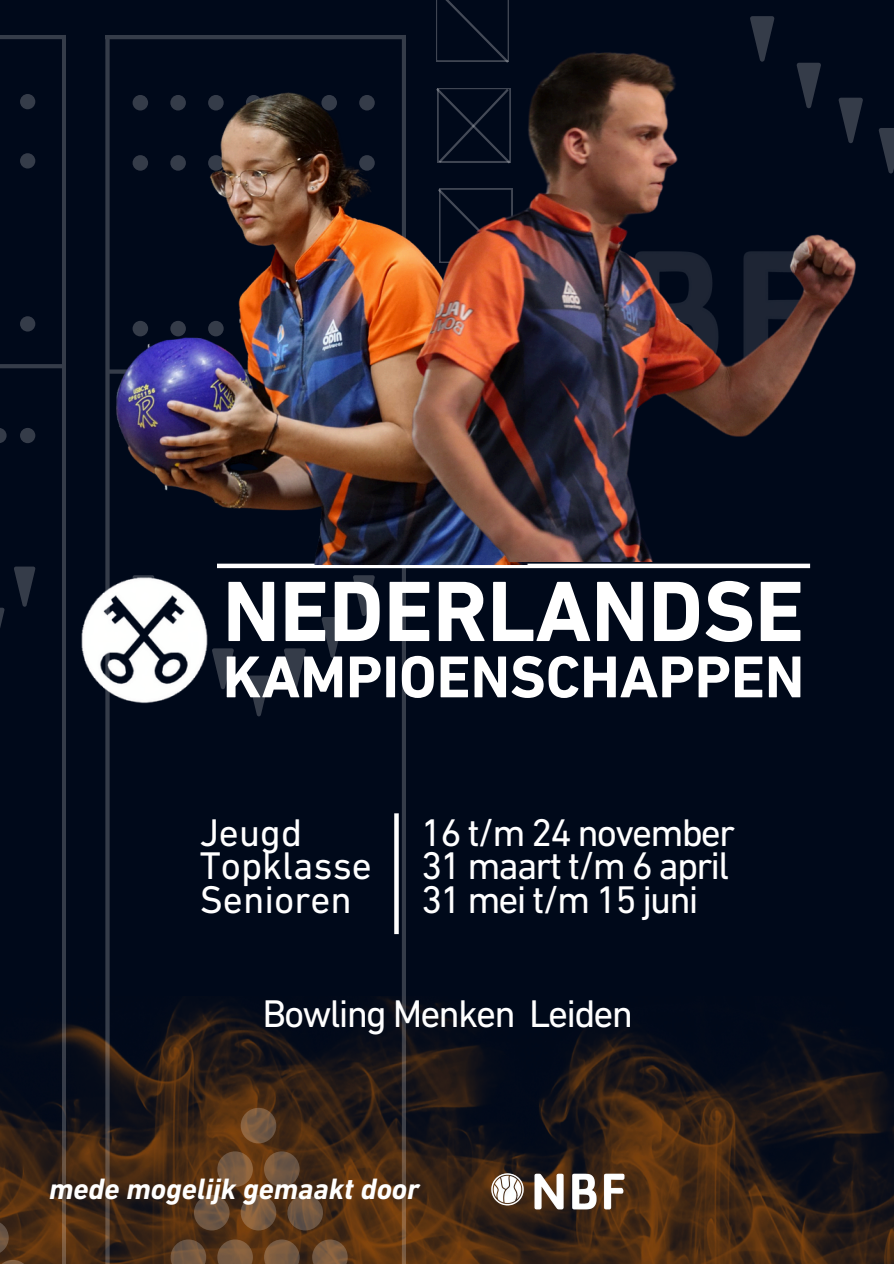
<style>
.page{position:relative;width:894px;height:1264px;background:#fff}
.page>*{position:absolute;margin:0;border:0;box-sizing:border-box;transform-origin:0 0}
.t1{font:700 87px "DIN Next LT Pro";color:#fff}
.t2{font:700 60px "DIN Next LT Pro";color:#fff}
.t3{font:39.15px/33.8px "DIN Next LT Pro";letter-spacing:-.05em;color:#fff}
.t4{font:39.15px/33.8px "DIN Next LT Pro";color:#fff}
.t5{font:italic 700 30px "DIN Next LT Pro";color:#fff}
</style>
<div class="page">
<div style="left:0;top:0;width:893px;height:1263px;background:#00091a"></div>
<img style="left:65px;top:996px;width:828px;height:267px">
<svg style="left:106px;top:35px;width:299px;height:1228px"></svg>
<svg style="left:0;top:35px;width:65px;height:1228px"></svg>
<svg style="left:750px;top:16px;width:143px;height:158px"></svg>
<img style="left:530px;top:1170px;width:97px;height:43px">
<img style="left:489px;top:1170px;width:36px;height:36px">
<svg style="left:436px;top:0;width:73px;height:43px"></svg>
<img style="left:81px;top:576px;width:127px;height:128px">
<div style="left:217px;top:563px;width:592px;height:5px;background:#fff"></div>
<svg style="left:394px;top:813px;width:4px;height:121px"></svg>
<img style="left:112px;top:90px;width:421px;height:474px">
<img style="left:335px;top:43px;width:530px;height:519px">
<p class="t1" style="left:223px;top:575px;width:582px">NEDERLANDSE</p>
<p class="t2" style="left:223px;top:652px;width:582px">KAMPIOENSCHAPPEN</p>
<p class="t4" style="left:200px;top:819px;width:174px">Jeugd<br>Topklasse<br>Senioren</p>
<h1 class="t3" style="left:421px;top:819px;width:315px">16 t/m 24 november<br>31 maart t/m 6 april<br>31 mei t/m 15 juni</h1>
<p class="t3" style="left:262px;top:1000px;width:372px">Bowling Menken Leiden</p>
<p class="t5" style="left:49px;top:1176px;width:372px">mede mogelijk gemaakt door</p>
</div>
